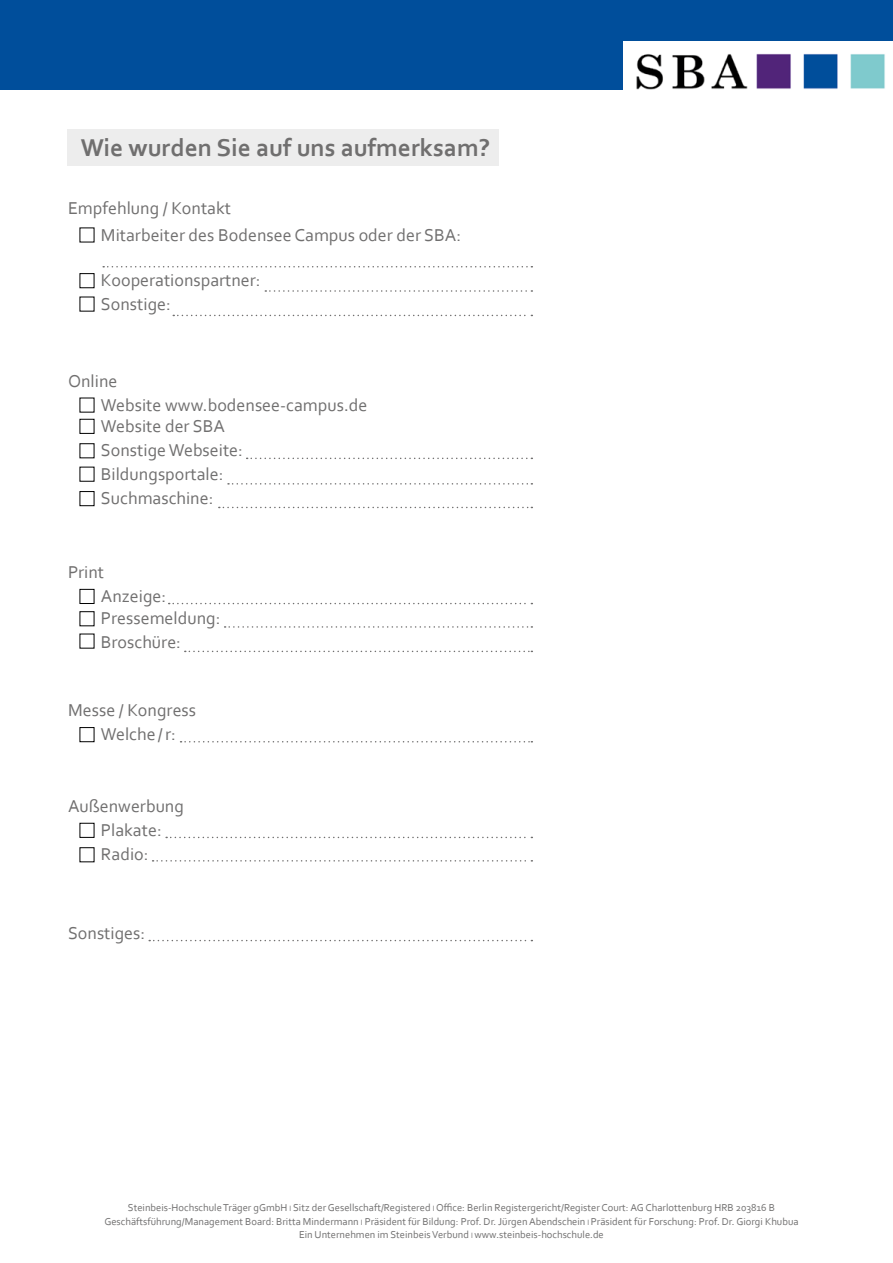
<style>
.page{position:relative;width:893px;height:1263px;background:#fff}
.page>*{position:absolute;margin:0;border:0;box-sizing:border-box;transform-origin:0 0}
.t1{font:700 25.5px "Corbel";color:#706f6f}
.t2{font:18px/24px "Corbel";color:#706f6f}
.t3{font:10.5px/13.5px "Corbel";color:#706f6f;text-align:center}
.s1{font-size:7.5px}
</style>
<div class="page">
<div style="left:68px;top:130px;width:431px;height:36px;background:#ededed"></div>
<div style="left:80px;top:273px;width:14px;height:15px;border:1px solid #000"></div>
<svg style="left:103px;top:266px;width:429px;height:1px"></svg>
<svg style="left:265px;top:290px;width:267px;height:2px"></svg>
<svg style="left:173px;top:315px;width:359px;height:1px"></svg>
<div style="left:80px;top:419px;width:14px;height:15px;border:1px solid #000"></div>
<div style="left:80px;top:443px;width:14px;height:15px;border:1px solid #000"></div>
<div style="left:80px;top:491px;width:14px;height:15px;border:1px solid #000"></div>
<svg style="left:247px;top:458px;width:285px;height:1px"></svg>
<svg style="left:228px;top:483px;width:304px;height:2px"></svg>
<svg style="left:219px;top:507px;width:313px;height:1px"></svg>
<div style="left:80px;top:589px;width:14px;height:15px;border:1px solid #000"></div>
<div style="left:80px;top:611px;width:14px;height:15px;border:1px solid #000"></div>
<svg style="left:185px;top:651px;width:347px;height:1px"></svg>
<svg style="left:225px;top:626px;width:307px;height:2px"></svg>
<svg style="left:169px;top:603px;width:363px;height:1px"></svg>
<div style="left:80px;top:727px;width:14px;height:15px;border:1px solid #000"></div>
<svg style="left:181px;top:741px;width:351px;height:1px"></svg>
<div style="left:80px;top:823px;width:14px;height:15px;border:1px solid #000"></div>
<div style="left:80px;top:847px;width:14px;height:15px;border:1px solid #000"></div>
<svg style="left:166px;top:837px;width:366px;height:1px"></svg>
<svg style="left:153px;top:860px;width:379px;height:1px"></svg>
<svg style="left:149px;top:940px;width:383px;height:1px"></svg>
<div style="left:0;top:0;width:893px;height:89px;background:#004e9b"></div>
<img style="left:624px;top:41px;width:269px;height:49px">
<h1 class="t1" style="left:81px;top:132px;width:411px">Wie wurden Sie auf uns aufmerksam?</h1>
<h2 class="t2" style="left:68px;top:196px;width:165px">Empfehlung / Kontakt</h2>
<h2 class="t2" style="left:101px;top:222px;width:362px">Mitarbeiter des Bodensee Campus oder der SBA:</h2>
<h2 class="t2" style="left:101px;top:268px;width:161px">Kooperationspartner:<br>Sonstige:</h2>
<h2 class="t2" style="left:68px;top:368px;width:51px">Online</h2>
<h2 class="t2" style="left:101px;top:394px;width:268px;line-height:21.6px">Website www.bodensee-campus.de<br>Website der SBA</h2>
<h2 class="t2" style="left:101px;top:438px;width:144px">Sonstige Webseite:<br>Bildungsportale:<br>Suchmaschine:</h2>
<h2 class="t2" style="left:68px;top:559px;width:38px">Print</h2>
<h2 class="t2" style="left:101px;top:585px;width:121px;line-height:21.6px">Anzeige:<br>Pressemeldung:</h2>
<h2 class="t2" style="left:101px;top:629px;width:82px">Broschüre:</h2>
<h2 class="t2" style="left:68px;top:698px;width:130px">Messe / Kongress</h2>
<h2 class="t2" style="left:101px;top:722px;width:76px">Welche / r:</h2>
<h2 class="t2" style="left:68px;top:793px;width:117px">Außenwerbung</h2>
<h2 class="t2" style="left:101px;top:818px;width:62px">Plakate:<br>Radio:</h2>
<h2 class="t2" style="left:68px;top:921px;width:79px">Sonstiges:</h2>
<p class="t3" style="left:104px;top:1201px;width:696px">Steinbeis-Hochschule Träger gGmbH <span class="s1">l</span> Sitz der Gesellschaft/Registered <span class="s1">l</span> Office: Berlin Registergericht/Register Court: AG Charlottenburg HRB 203816 B<br>Geschäftsführung/Management Board: Britta Mindermann <span class="s1">l</span> Präsident für Bildung: Prof. Dr. Jürgen Abendschein <span class="s1">l</span> Präsident für Forschung: Prof. Dr. Giorgi Khubua<br>Ein Unternehmen im Steinbeis Verbund <span class="s1">l</span> www.steinbeis-hochschule.de</p>
</div>
